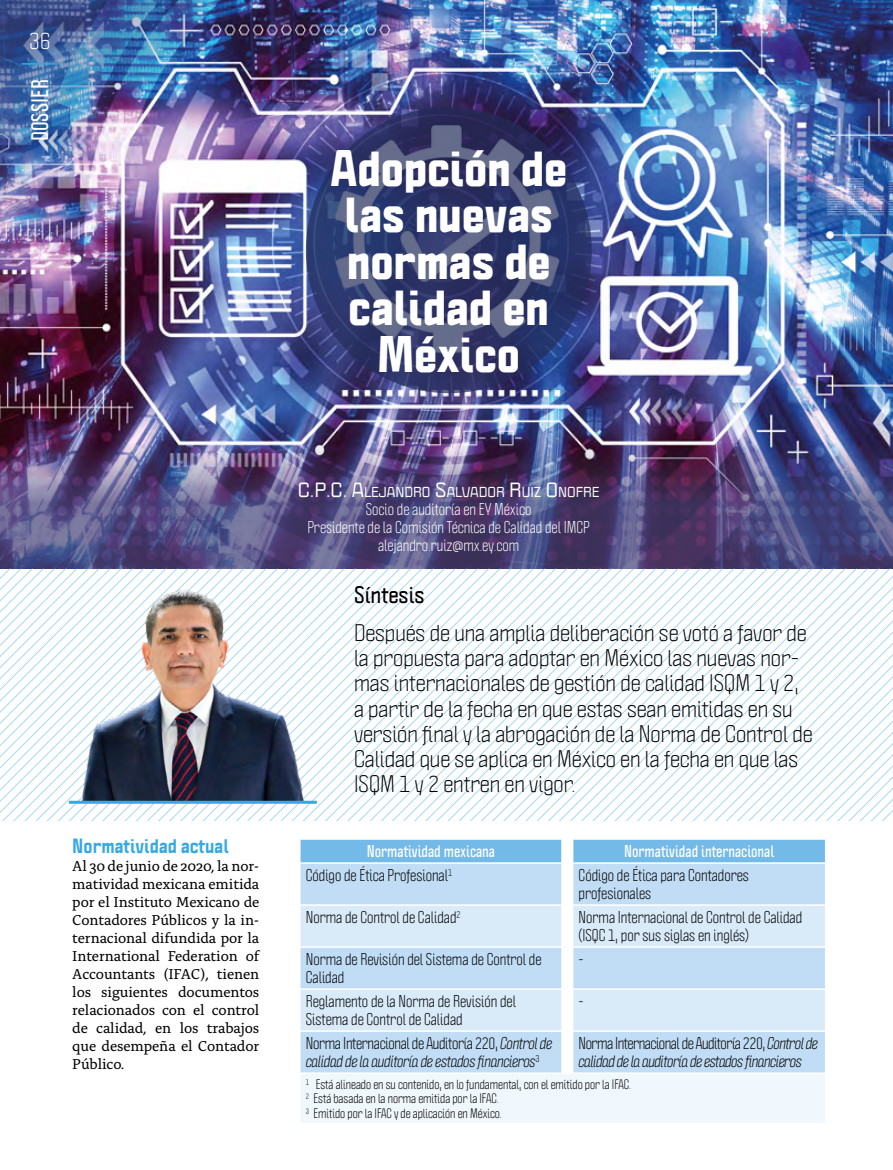
<style>
.page{position:relative;width:893px;height:1170px;background:#fff}
.page>*{position:absolute;margin:0;border:0;box-sizing:border-box;transform-origin:0 0}
.t1{font:900 45px/46.5px "Politica";letter-spacing:-.005em;color:#fff;text-align:center}
.t2{font:21px/25.2px "Politica";color:#000}
.t3{font:700 21px "Politica";color:#000}
.t4{font:700 condensed 21px "Politica";letter-spacing:.01em;color:#fff}
.t5{font:21px "Politica";color:#fff}
.t6{font:800 18px "Politica";color:#36a9e1}
.t7{font:15px/18px "Alda OTCEV";letter-spacing:-.01em;color:#000;text-align:justify}
.t8{font:condensed 15px/18px "Politica";color:#000}
.t9{font:italic condensed 15px/18px "Politica";letter-spacing:-.025em;color:#000}
.t10{font:condensed 15px/18px "Politica";color:#fff;text-align:center}
.t11{font:700 condensed 15px "Politica";color:#fff}
.t12{font:12.6px "Politica Bold Xp";color:#fff}
.t13{font:condensed 12px/14.4px "Politica";color:#000}
.s1{font-size:18px}
.s2{font-style:normal}
</style>
<div class="page">
<img style="left:0;top:0;width:893px;height:438px">
<img style="left:0;top:438px;width:893px;height:130px">
<svg style="left:352px;top:568px;width:12px;height:252px"></svg>
<svg style="left:364px;top:568px;width:11px;height:252px"></svg>
<svg style="left:375px;top:568px;width:11px;height:252px"></svg>
<svg style="left:386px;top:568px;width:11px;height:252px"></svg>
<svg style="left:397px;top:568px;width:11px;height:252px"></svg>
<svg style="left:408px;top:568px;width:11px;height:252px"></svg>
<svg style="left:419px;top:568px;width:11px;height:252px"></svg>
<svg style="left:430px;top:568px;width:12px;height:252px"></svg>
<svg style="left:442px;top:568px;width:11px;height:252px"></svg>
<svg style="left:453px;top:568px;width:11px;height:252px"></svg>
<svg style="left:464px;top:568px;width:11px;height:252px"></svg>
<svg style="left:475px;top:568px;width:11px;height:252px"></svg>
<svg style="left:486px;top:568px;width:11px;height:252px"></svg>
<svg style="left:497px;top:568px;width:11px;height:252px"></svg>
<svg style="left:508px;top:568px;width:12px;height:252px"></svg>
<svg style="left:520px;top:568px;width:11px;height:252px"></svg>
<svg style="left:531px;top:568px;width:11px;height:252px"></svg>
<svg style="left:542px;top:568px;width:11px;height:252px"></svg>
<svg style="left:553px;top:568px;width:11px;height:252px"></svg>
<svg style="left:564px;top:568px;width:11px;height:252px"></svg>
<svg style="left:575px;top:568px;width:11px;height:252px"></svg>
<svg style="left:586px;top:568px;width:11px;height:252px"></svg>
<svg style="left:597px;top:568px;width:12px;height:252px"></svg>
<svg style="left:609px;top:568px;width:11px;height:252px"></svg>
<svg style="left:620px;top:568px;width:11px;height:252px"></svg>
<svg style="left:631px;top:568px;width:11px;height:252px"></svg>
<svg style="left:642px;top:568px;width:11px;height:252px"></svg>
<svg style="left:653px;top:568px;width:11px;height:252px"></svg>
<svg style="left:664px;top:568px;width:11px;height:252px"></svg>
<svg style="left:675px;top:568px;width:12px;height:252px"></svg>
<svg style="left:687px;top:568px;width:11px;height:252px"></svg>
<svg style="left:698px;top:568px;width:11px;height:252px"></svg>
<svg style="left:709px;top:568px;width:11px;height:252px"></svg>
<svg style="left:720px;top:568px;width:11px;height:252px"></svg>
<svg style="left:731px;top:568px;width:162px;height:252px"></svg>
<svg style="left:306px;top:107px;width:286px;height:286px;background:#363e6d"></svg>
<img style="left:0;top:0;width:204px;height:247px">
<img style="left:69px;top:586px;width:259px;height:216px">
<hr style="left:69px;top:800px;width:248px;height:3px;background:#36a9e1">
<div style="left:300px;top:1073px;width:526px;height:50px;background:#f0f7fd"></div>
<hr style="left:299px;top:1073px;width:2px;height:49px;background:#fff">
<svg style="left:300px;top:839px;width:526px;height:234px;background:#c5e0f5"></svg>
<hr style="left:573px;top:1072px;width:253px;height:1px;background:#fff">
<hr style="left:825px;top:1073px;width:1px;height:49px;background:#fff">
<hr style="left:299px;top:1122px;width:263px;height:2px;background:#fff">
<hr style="left:573px;top:1122px;width:253px;height:2px;background:#fff">
<hr style="left:21px;top:63px;width:37px;height:2px;background:#36a9e1">
<p class="t5" style="left:29px;top:25px;width:24px">36</p>
<p class="t4" style="left:24px;top:141px;width:64px;rotate:-90deg">DOSSIER</p>
<h1 class="t1" style="left:330px;top:143px;width:238px">Adopción de las nuevas normas de calidad en<br>México</h1>
<p class="t6" style="left:72px;top:832px;width:158px">Normatividad actual</p>
<p class="t7" style="left:72px;top:855px;width:189px">Al 30 de junio de 2020, la nor&shy;matividad mexicana emitida por el Instituto Mexicano de Contadores Públicos y la in&shy;ternacional difundida por la International Federation of Accountants (IFAC), tienen los siguientes documentos relacionados con el control de calidad, en los trabajos que desempeña el Contador Público.</p>
<p class="t12" style="left:298px;top:483px;width:303px"><span class="s1">C.P.C. A</span>LEJANDRO <span class="s1">S</span>ALVADOR <span class="s1">R</span> UIZ <span class="s1">O</span> NOFRE</p>
<p class="t10" style="left:307px;top:499px;width:284px">Socio de auditoría en EY México<br>Presidente de la Comisión Técnica de Calidad del IMCP alejandro.ruiz@mx.ey.com</p>
<p class="t3" style="left:354px;top:579px;width:72px">Síntesis</p>
<p class="t2" style="left:354px;top:618px;width:460px">Después de una amplia deliberación se votó a favor de la propuesta para adoptar en México las nuevas nor&shy;mas internacionales de gestión de calidad ISQM 1 y 2, a partir de la fecha en que estas sean emitidas en su versión final y la abrogación de la Norma de Control de Calidad que se aplica en México en la fecha en que las ISQM 1 y 2 entren en vigor.</p>
<p class="t11" style="left:367px;top:839px;width:130px">Normatividad mexicana</p>
<p class="t11" style="left:624px;top:839px;width:152px">Normatividad internacional</p>
<p class="t8" style="left:306px;top:865px;width:148px">Código de Ética Profesional<sup>1</sup></p>
<p class="t8" style="left:579px;top:865px;width:172px">Código de Ética para Contadores profesionales</p>
<p class="t8" style="left:306px;top:907px;width:156px">Norma de Control de Calidad<sup>2</sup></p>
<p class="t8" style="left:579px;top:907px;width:225px">Norma Internacional de Control de Calidad (ISQC 1, por sus siglas en inglés)</p>
<p class="t8" style="left:306px;top:949px;width:237px">Norma de Revisión del Sistema de Control de<br>Calidad</p>
<p class="t8" style="left:579px;top:949px;width:7px">-</p>
<p class="t8" style="left:306px;top:991px;width:212px">Reglamento de la Norma de Revisión del<br>Sistema de Control de Calidad</p>
<p class="t8" style="left:579px;top:991px;width:7px">-</p>
<p class="t9" style="left:306px;top:1033px;width:248px"><span class="s2">Norma Internacional de Auditoría 220,</span> Control de calidad de la auditoría de estados financieros<sup>3</sup></p>
<p class="t9" style="left:579px;top:1033px;width:241px"><span class="s2">Norma Internacional de Auditoría 220,</span> Control de calidad de la auditoría de estados financieros</p>
<p class="t13" style="left:306px;top:1076px;width:327px"><sup>1</sup> Está alineado en su contenido, en lo fundamental, con el emitido por la IFAC.<br><sup>2</sup> Está basada en la norma emitida por la IFAC.<br><sup>3</sup> Emitido por la IFAC y de aplicación en México.</p>
</div>
